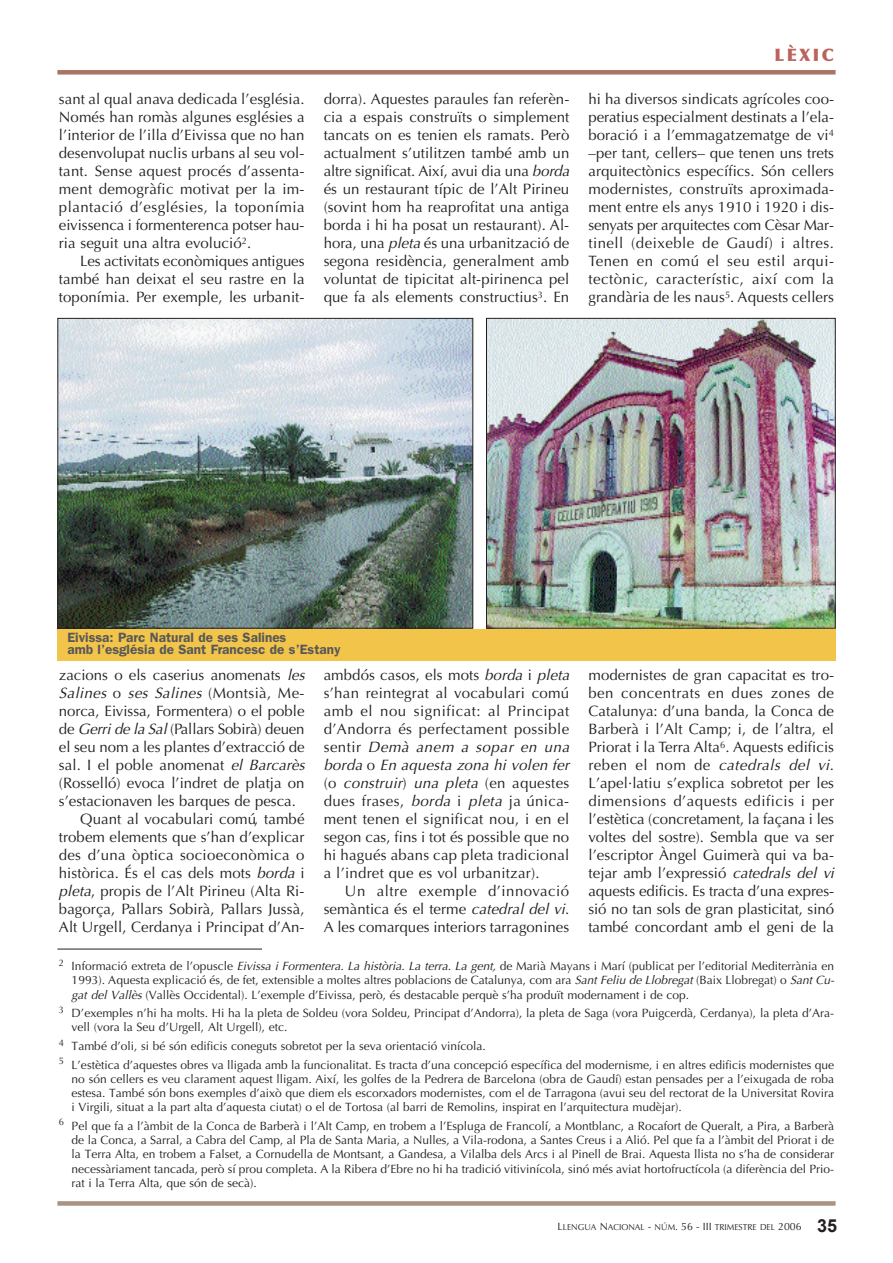
<style>
.page{position:relative;width:893px;height:1263px;background:#fff}
.page>*{position:absolute;margin:0;border:0;box-sizing:border-box;transform-origin:0 0}
.t1{font:900 17.25px "Optima LT Std";letter-spacing:.15em;color:#bb6259}
.t2{font:15px/18px "Optima LT Std";letter-spacing:.005em;color:#231f20;text-align:justify}
.t3{font:italic 15px "Optima LT Std";color:#231f20}
.t4{font:600 13.5px/12px "Franklin Gothic";color:#57585a}
.t5{font:12px/14.2px "Optima LT Std";color:#231f20}
.t6{font:8.55px "Optima LT Std";color:#231f20}
.s1{font-style:italic}
.s2{font-style:normal}
.s3{font-size:10.5px}
.s4{font-family:"Arial";font-weight:700;font-size:18px}
</style>
<div class="page">
<div style="left:57px;top:1201px;width:779px;height:5px;background:#a99382"></div>
<div style="left:57px;top:70px;width:779px;height:5px;background:#a87465"></div>
<img style="left:60px;top:320px;width:411px;height:306px">
<div style="left:58px;top:318px;width:415px;height:310px;border:1px solid #231f20"></div>
<img style="left:488px;top:320px;width:346px;height:306px">
<div style="left:486px;top:318px;width:350px;height:310px;border:1px solid #231f20"></div>
<div style="left:57px;top:629px;width:779px;height:31px;background:#f2c44a"></div>
<hr style="left:57px;top:949px;width:205px;height:1px;background:#231f20">
<p class="t2" style="left:59px;top:90px;width:247px">sant al qual anava dedicada l’església.<br>Només han romàs algunes esglésies a l’interior de l’illa d’Eivissa que no han desenvolupat nuclis urbans al seu vol&shy;tant. Sense aquest procés d’assenta&shy;ment demogràfic motivat per la im&shy;plantació d’esglésies, la toponímia eivissenca i formenterenca potser hau&shy;ria seguit una altra evolució<sup>2</sup>.</p>
<p class="t2" style="left:59px;top:252px;width:247px;text-indent:21px">Les activitats econòmiques antigues també han deixat el seu rastre en la toponímia. Per exemple, les urbanit-</p>
<p class="t2" style="left:324px;top:90px;width:251px;text-align:left">dorra). Aquestes paraules fan referèn&shy;cia a espais construïts o simplement tancats on es tenien els ramats. Però actualment s’utilitzen també amb un altre significat. Així, avui dia una <span class="s1">borda </span>és un restaurant típic de l’Alt Pirineu (sovint hom ha reaprofitat una antiga borda i hi ha posat un restaurant). Al&shy;hora, una <span class="s1">pleta</span>és una urbanització de segona residència, generalment amb voluntat de tipicitat alt-pirinenca pel que fa als elements constructius<sup>3</sup>. En</p>
<p class="t1" style="left:775px;top:44px;width:61px">LÈXIC</p>
<p class="t2" style="left:588px;top:90px;width:247px">hi ha diversos sindicats agrícoles coo&shy;peratius especialment destinats a l’ela&shy;boració i a l’emmagatzematge de vi<sup>4 </sup>–per tant, cellers– que tenen uns trets arquitectònics específics. Són cellers modernistes, construïts aproximada&shy;ment entre els anys 1910 i 1920 i dis&shy;senyats per arquitectes com Cèsar Mar&shy;tinell (deixeble de Gaudí) i altres.<br>Tenen en comú el seu estil arqui&shy;tectònic, característic, així com la grandària de les naus<sup>5</sup>. Aquests cellers</p>
<p class="t4" style="left:67px;top:631px;width:275px">Eivissa: Parc Natural de ses Salines<br>amb l’església de Sant Francesc de s’Estany</p>
<p class="t2" style="left:59px;top:666px;width:251px">zacions o els caserius anomenats <span class="s1">les</span></p>
<p class="t3" style="left:59px;top:684px;width:247px">Salines <span class="s2">o</span> ses Salines <span class="s2">(Montsià, Me-</span></p>
<p class="t2" style="left:59px;top:702px;width:247px">norca, Eivissa, Formentera) o el poble</p>
<p class="t2" style="left:59px;top:720px;width:247px">de <span class="s1">GerridelaSal</span>(Pallars Sobirà) deuen</p>
<p class="t2" style="left:59px;top:738px;width:247px">el seu nom a les plantes d’extracció de</p>
<p class="t2" style="left:59px;top:756px;width:251px">sal. I el poble anomenat <span class="s1">el Barcarès</span></p>
<p class="t2" style="left:59px;top:774px;width:247px">(Rosselló) evoca l’indret de platja on</p>
<p class="t2" style="left:59px;top:792px;width:238px">s’estacionaven les barques de pesca.</p>
<p class="t2" style="left:80px;top:810px;width:226px">Quant al vocabulari comú, també</p>
<p class="t2" style="left:59px;top:828px;width:247px">trobem elements que s’han d’explicar</p>
<p class="t2" style="left:59px;top:846px;width:247px">des d’una òptica socioeconòmica o</p>
<p class="t2" style="left:59px;top:864px;width:247px">històrica. És el cas dels mots <span class="s1">borda</span> i</p>
<p class="t2" style="left:59px;top:882px;width:247px"><span class="s1">pleta</span>, propis de l’Alt Pirineu (Alta Ri-</p>
<p class="t2" style="left:59px;top:900px;width:247px">bagorça, Pallars Sobirà, Pallars Jussà,</p>
<p class="t2" style="left:59px;top:918px;width:247px">Alt Urgell, Cerdanya i Principat d’An-</p>
<p class="t2" style="left:324px;top:666px;width:251px;text-align:left">ambdós casos, els mots <span class="s1">borda</span>i <span class="s1">pleta </span>s’han reintegrat al vocabulari comú amb el nou significat: al Principat d’Andorra és perfectament possible s e n t i r <span class="s1">Demà anem a sopar en una borda</span> o <span class="s1">En aquesta zona hi volen fer </span>(o <span class="s1">construir</span>) <span class="s1">una pleta</span> (en aquestes dues frases, <span class="s1">borda</span> i <span class="s1">pleta</span> ja única&shy;ment tenen el significat nou, i en el segon cas, fins i tot és possible que no hi hagués abans cap pleta tradicional a l’indret que es vol urbanitzar).</p>
<p class="t2" style="left:324px;top:882px;width:247px;text-indent:21px">Un altre exemple d’innovació semàntica és el terme <span class="s1">catedraldelvi</span>.<br>A les comarques interiors tarragonines</p>
<p class="t2" style="left:588px;top:666px;width:251px;text-align:left">modernistes de gran capacitat es tro&shy;ben concentrats en dues zones de Catalunya: d’una banda, la Conca de Barberà i l’Alt Camp; i, de l’altra, el Priorat i la Terra Alta<sup>6</sup>. Aquests edificis reben el nom de <span class="s1">catedrals del vi</span>.<br>L’apel·latiu s’explica sobretot per les dimensions d’aquests edificis i per l’estètica (concretament, la façana i les voltes del sostre). Sembla que va ser l’escriptor Àngel Guimerà qui va ba&shy;tejar amb l’expressió <span class="s1">catedrals del vi </span>aquests edificis. Es tracta d’una expres&shy;sió no tan sols de gran plasticitat, sinó també concordant amb el geni de la</p>
<p class="t5" style="left:72px;top:959px;width:767px;text-indent:-13px"><sup>2</sup> Informació extreta de l’opuscle <span class="s1">EivissaiFormentera.Lahistòria.Laterra.Lagent,</span>de Marià Mayans i Marí (publicat per l’editorial Mediterrània en<br>1993). Aquesta explicació és, de fet, extensible a moltes altres poblacions de Catalunya, com ara <span class="s1">SantFeliudeLlobregat</span>(Baix Llobregat) o <span class="s1">SantCu&shy;gatdelVallès</span>(Vallès Occidental). L’exemple d’Eivissa, però, és destacable perquè s’ha produït modernament i de cop.</p>
<p class="t5" style="left:72px;top:1006px;width:764px;text-indent:-13px"><sup>3</sup> D’exemples n’hi ha molts. Hi ha la pleta de Soldeu (vora Soldeu, Principat d’Andorra), la pleta de Saga (vora Puigcerdà, Cerdanya), la pleta d’Ara&shy;vell (vora la Seu d’Urgell, Alt Urgell), etc.</p>
<p class="t5" style="left:59px;top:1037px;width:777px;line-height:18.5px"><sup>4</sup> També d’oli, si bé són edificis coneguts sobretot per la seva orientació vinícola.<br><sup>5</sup> L’estètica d’aquestes obres va lligada amb la funcionalitat. Es tracta d’una concepció específica del modernisme, i en altres edificis modernistes que</p>
<p class="t5" style="left:72px;top:1072px;width:764px;text-align:justify">no són cellers es veu clarament aquest lligam. Així, les golfes de la Pedrera de Barcelona (obra de Gaudí) estan pensades per a l’eixugada de roba estesa. També són bons exemples d’això que diem els escorxadors modernistes, com el de Tarragona (avui seu del rectorat de la Universitat Rovira i Virgili, situat a la part alta d’aquesta ciutat) o el de Tortosa (al barri de Remolins, inspirat en l’arquitectura mudèjar).</p>
<p class="t5" style="left:72px;top:1119px;width:764px;text-align:justify;text-indent:-13px"><sup>6</sup> Pel que fa a l’àmbit de la Conca de Barberà i l’Alt Camp, en trobem a l’Espluga de Francolí, a Montblanc, a Rocafort de Queralt, a Pira, a Barberà de la Conca, a Sarral, a Cabra del Camp, al Pla de Santa Maria, a Nulles, a Vila-rodona, a Santes Creus i a Alió. Pel que fa a l’àmbit del Priorat i de la Terra Alta, en trobem a Falset, a Cornudella de Montsant, a Gandesa, a Vilalba dels Arcs i al Pinell de Brai. Aquesta llista no s’ha de considerar necessàriament tancada, però sí prou completa. A la Ribera d’Ebre no hi ha tradició vitivinícola, sinó més aviat hortofructícola (a diferència del Prio&shy;rat i la Terra Alta, que són de secà).</p>
<p class="t6" style="left:558px;top:1222px;width:281px"><span class="s3">L</span>LENGUA <span class="s3">N</span>ACIONAL <span class="s3">-</span> NÚM<span class="s3">. 56 - III</span> TRIMESTRE DEL <span class="s3">2006</span> <span class="s4">35</span></p>
</div>
